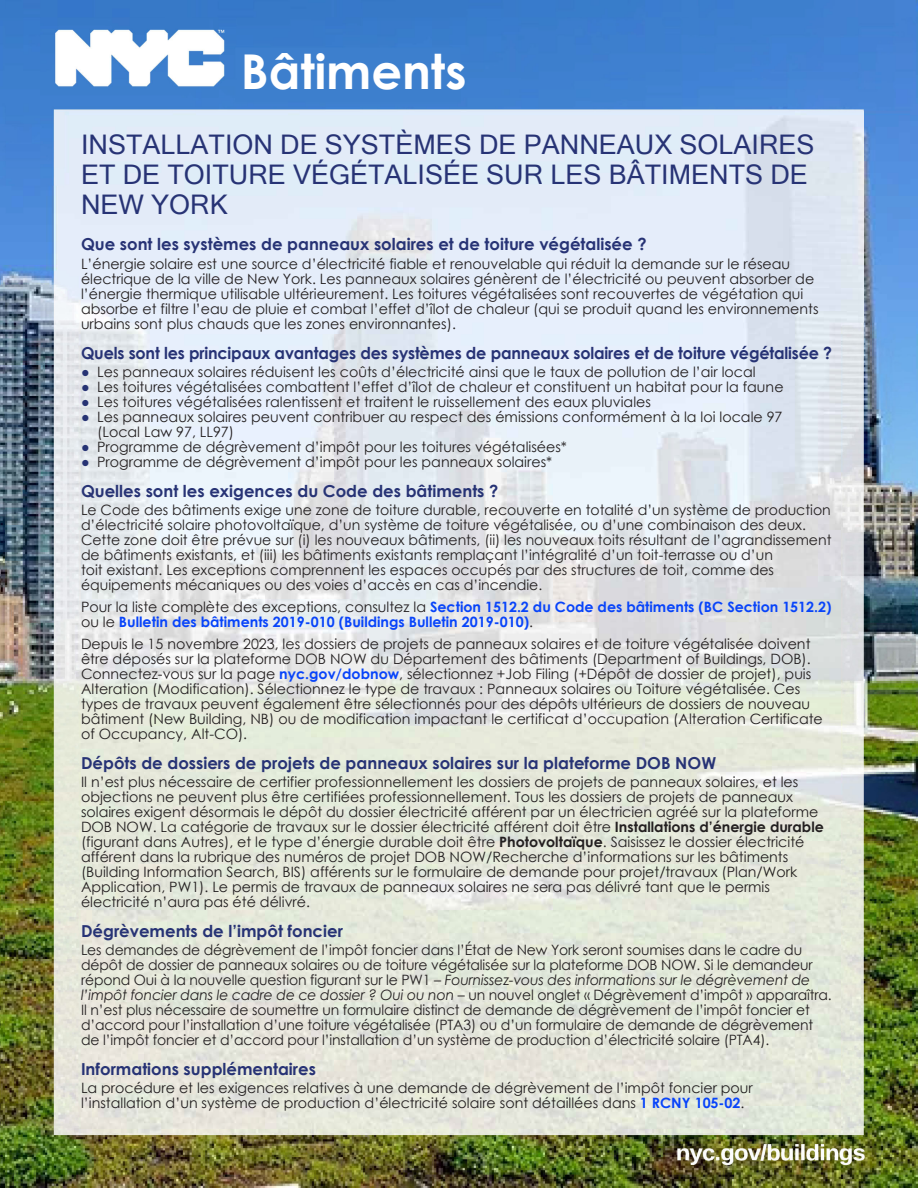
<style>
.page{position:relative;width:918px;height:1188px;background:#fff}
.page>*{position:absolute;margin:0;border:0;box-sizing:border-box;transform-origin:0 0}
.Bullet{font:700 48px "Century Gothic";color:#fff}
.t1{font:27px/30px "Microsoft Sans Serif";color:#273375}
.Title2{font:700 16.5px "Century Gothic";color:#273375}
.Body{font:14.25px/15px "Century Gothic";color:#231f20}
.Body-2{font:700 14.25px/15px "Century Gothic";color:#0844fa}
.s1{color:#263374}
.s2{font-weight:400;color:#231f20}
.s3{font-weight:700;color:#0844fa}
.s4{font-weight:700}
.s5{font-style:italic}
</style>
<div class="page">
<img style="left:0;top:0;width:918px;height:1188px">
<p class="Bullet" style="left:241px;top:36px;width:227px">Bâtiments</p>
<p class="t1" style="left:81px;top:129px;width:735px">INSTALLATION DE SYSTÈMES DE PANNEAUX SOLAIRES<br>ET DE TOITURE VÉGÉTALISÉE SUR LES BÂTIMENTS DE<br>NEW YORK</p>
<p class="Title2" style="left:81px;top:232px;width:567px">Que sont les systèmes de panneaux solaires et de toiture végétalisée ?</p>
<p class="Body" style="left:81px;top:256px;width:739px">L’énergie solaire est une source d’électricité fiable et renouvelable qui réduit la demande sur le réseau électrique de la ville de New York. Les panneaux solaires génèrent de l’électricité ou peuvent absorber de l’énergie thermique utilisable ultérieurement. Les toitures végétalisées sont recouvertes de végétation qui absorbe et filtre l’eau de pluie et combat l’effet d’îlot de chaleur (qui se produit quand les environnements urbains sont plus chauds que les zones environnantes).</p>
<p class="Title2" style="left:81px;top:340px;width:753px">Quels sont les principaux avantages des systèmes de panneaux solaires et de toiture végétalisée ?</p>
<p class="Body" style="left:81px;top:364px;width:676px"><span class="s1">●</span> Les panneaux solaires réduisent les coûts d’électricité ainsi que le taux de pollution de l’air local</p>
<p class="Body" style="left:81px;top:379px;width:704px"><span class="s1">●</span> Les toitures végétalisées combattent l’effet d’îlot de chaleur et constituent un habitat pour la faune</p>
<p class="Body" style="left:81px;top:394px;width:572px"><span class="s1">●</span> Les toitures végétalisées ralentissent et traitent le ruissellement des eaux pluviales</p>
<p class="Body" style="left:97px;top:409px;width:687px;text-indent:-16px"><span class="s1">●</span> Les panneaux solaires peuvent contribuer au respect des émissions conformément à la loi locale 97 (Local Law 97, LL97)</p>
<p class="Body" style="left:81px;top:439px;width:488px"><span class="s1">●</span> Programme de dégrèvement d’impôt pour les toitures végétalisées*</p>
<p class="Body" style="left:81px;top:454px;width:473px"><span class="s1">●</span> Programme de dégrèvement d’impôt pour les panneaux solaires*</p>
<p class="Title2" style="left:81px;top:478px;width:419px">Quelles sont les exigences du Code des bâtiments ?</p>
<p class="Body" style="left:81px;top:502px;width:752px">Le Code des bâtiments exige une zone de toiture durable, recouverte en totalité d’un système de production d’électricité solaire photovoltaïque, d’un système de toiture végétalisée, ou d’une combinaison des deux.<br>Cette zone doit être prévue sur (i) les nouveaux bâtiments, (ii) les nouveaux toits résultant de l’agrandissement de bâtiments existants, et (iii) les bâtiments existants remplaçant l’intégralité d’un toit-terrasse ou d’un<br>toit existant. Les exceptions comprennent les espaces occupés par des structures de toit, comme des équipements mécaniques ou des voies d’accès en cas d’incendie.</p>
<p class="Body-2" style="left:81px;top:598px;width:752px"><span class="s2">Pour la liste complète des exceptions, consultez la</span> Section 1512.2 du Code des bâtiments (BC Section 1512.2) <span class="s2">ou le</span> Bulletin des bâtiments 2019-010 (Buildings Bulletin 2019-010)<span class="s2">.</span></p>
<p class="Body" style="left:81px;top:636px;width:743px">Depuis le 15 novembre 2023, les dossiers de projets de panneaux solaires et de toiture végétalisée doivent être déposés sur la plateforme DOB NOW du Département des bâtiments (Department of Buildings, DOB).<br>Connectez-vous sur la page <span class="s3">nyc.gov/dobnow</span>, sélectionnez +Job Filing (+Dépôt de dossier de projet), puis Alteration (Modification). Sélectionnez le type de travaux : Panneaux solaires ou Toiture végétalisée. Ces types de travaux peuvent également être sélectionnés pour des dépôts ultérieurs de dossiers de nouveau bâtiment (New Building, NB) ou de modification impactant le certificat d’occupation (Alteration Certificate of Occupancy, Alt-CO).</p>
<p class="Title2" style="left:81px;top:750px;width:637px">Dépôts de dossiers de projets de panneaux solaires sur la plateforme DOB NOW</p>
<p class="Body" style="left:81px;top:774px;width:744px">Il n’est plus nécessaire de certifier professionnellement les dossiers de projets de panneaux solaires, et les objections ne peuvent plus être certifiées professionnellement. Tous les dossiers de projets de panneaux solaires exigent désormais le dépôt du dossier électricité afférent par un électricien agréé sur la plateforme DOB NOW. La catégorie de travaux sur le dossier électricité afférent doit être <span class="s4">Installations d’énergie durable </span>(figurant dans Autres), et le type d’énergie durable doit être <span class="s4">Photovoltaïque</span>. Saisissez le dossier électricité afférent dans la rubrique des numéros de projet DOB NOW/Recherche d’informations sur les bâtiments (Building Information Search, BIS) afférents sur le formulaire de demande pour projet/travaux (Plan/Work Application, PW1). Le permis de travaux de panneaux solaires ne sera pas délivré tant que le permis électricité n’aura pas été délivré.</p>
<p class="Title2" style="left:81px;top:918px;width:264px">Dégrèvements de l’impôt foncier</p>
<p class="Body" style="left:81px;top:942px;width:752px">Les demandes de dégrèvement de l’impôt foncier dans l’État de New York seront soumises dans le cadre du dépôt de dossier de panneaux solaires ou de toiture végétalisée sur la plateforme DOB NOW. Si le demandeur répond Oui à la nouvelle question figurant sur le PW1 – <span class="s5">Fournissez-vous des informations sur le dégrèvement de l’impôt foncier dans le cadre de ce dossier ? Oui ou non</span> – un nouvel onglet « Dégrèvement d’impôt » apparaîtra.<br>Il n’est plus nécessaire de soumettre un formulaire distinct de demande de dégrèvement de l’impôt foncier et d’accord pour l’installation d’une toiture végétalisée (PTA3) ou d’un formulaire de demande de dégrèvement de l’impôt foncier et d’accord pour l’installation d’un système de production d’électricité solaire (PTA4).</p>
<p class="Title2" style="left:81px;top:1057px;width:236px">Informations supplémentaires</p>
<p class="Body" style="left:81px;top:1080px;width:673px">La procédure et les exigences relatives à une demande de dégrèvement de l’impôt foncier pour l’installation d’un système de production d’électricité solaire sont détaillées dans <span class="s3">1 RCNY 105-02</span>.</p>
</div>
